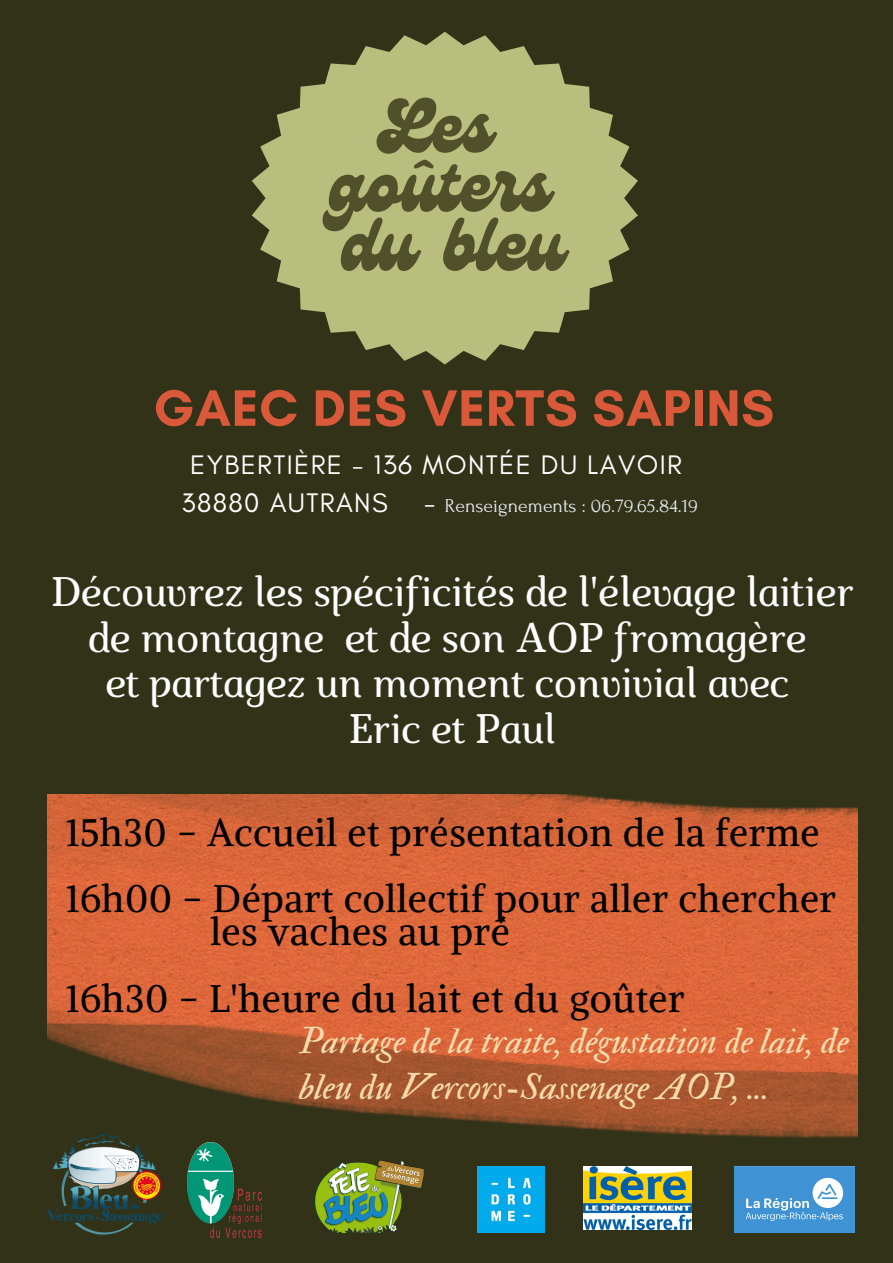
<style>
.page{position:relative;width:893px;height:1263px;background:#323219}
.page>*{position:absolute;margin:0;border:0;box-sizing:border-box;transform-origin:0 0}
.t1{font:74.25px/59.1px "Genty";color:#50502b;text-align:center}
.t2{font:700 52.12px "Glacial Indifference";letter-spacing:.015em;color:#da593a}
.t3{font:italic 41.25px/45.6px "Marta";color:#fff;text-align:center}
.t4{font:38.25px/33.2px "Alike";letter-spacing:.015em;color:#000}
.t5{font:36.6px/45.6px "IM FELL Double Pica Italic";color:#f8dbac}
.t6{font:27.3px/37.7px "Glacial Indifference";letter-spacing:.05em;color:#fff}
.t7{font:19.65px "Forum";color:#e8eff2}
</style>
<div class="page">
<svg style="left:252px;top:32px;width:386px;height:332px;fill:#b8be7e"></svg>
<img style="left:47px;top:795px;width:811px;height:342px">
<img style="left:46px;top:1102px;width:141px;height:133px">
<img style="left:187px;top:1143px;width:74px;height:94px">
<img style="left:477px;top:1166px;width:67px;height:67px">
<img style="left:584px;top:1166px;width:108px;height:63px">
<img style="left:735px;top:1166px;width:119px;height:67px">
<img style="left:314px;top:1161px;width:110px;height:72px">
<p class="t1" style="left:328px;top:98px;width:237px">Les goûters du bleu</p>
<h2 class="t2" style="left:153px;top:376px;width:622px">GAEC DES VERTS SAPINS</h2>
<h5 class="t6" style="left:181px;top:446px;width:502px;text-indent:9px">EYBERTIÈRE - 136 MONTÉE DU LAVOIR<br>38880 AUTRANS</h5>
<p class="t7" style="left:445px;top:495px;width:254px">Renseignements : 06.79.65.84.19</p>
<h5 class="t6" style="left:424px;top:484px;width:13px">-</h5>
<h3 class="t3" style="left:52px;top:573px;width:803px">Découvrez les spécificités de l'élevage laitier de montagne et de son AOP fromagère<br>et partagez un moment convivial avec<br>Eric et Paul</h3>
<p class="t4" style="left:66px;top:816px;width:755px">15h30 - Accueil et présentation de la ferme</p>
<h3 class="t4" style="left:210px;top:882px;width:627px;text-indent:-145px">16h00 - Départ collectif pour aller chercher les vaches au pré</h3>
<h3 class="t4" style="left:66px;top:981px;width:620px">16h30 - L'heure du lait et du goûter</h3>
<h3 class="t5" style="left:299px;top:1019px;width:551px">Partage de la traite, dégustation de lait, de bleu du Vercors-Sassenage AOP, ...</h3>
</div>
